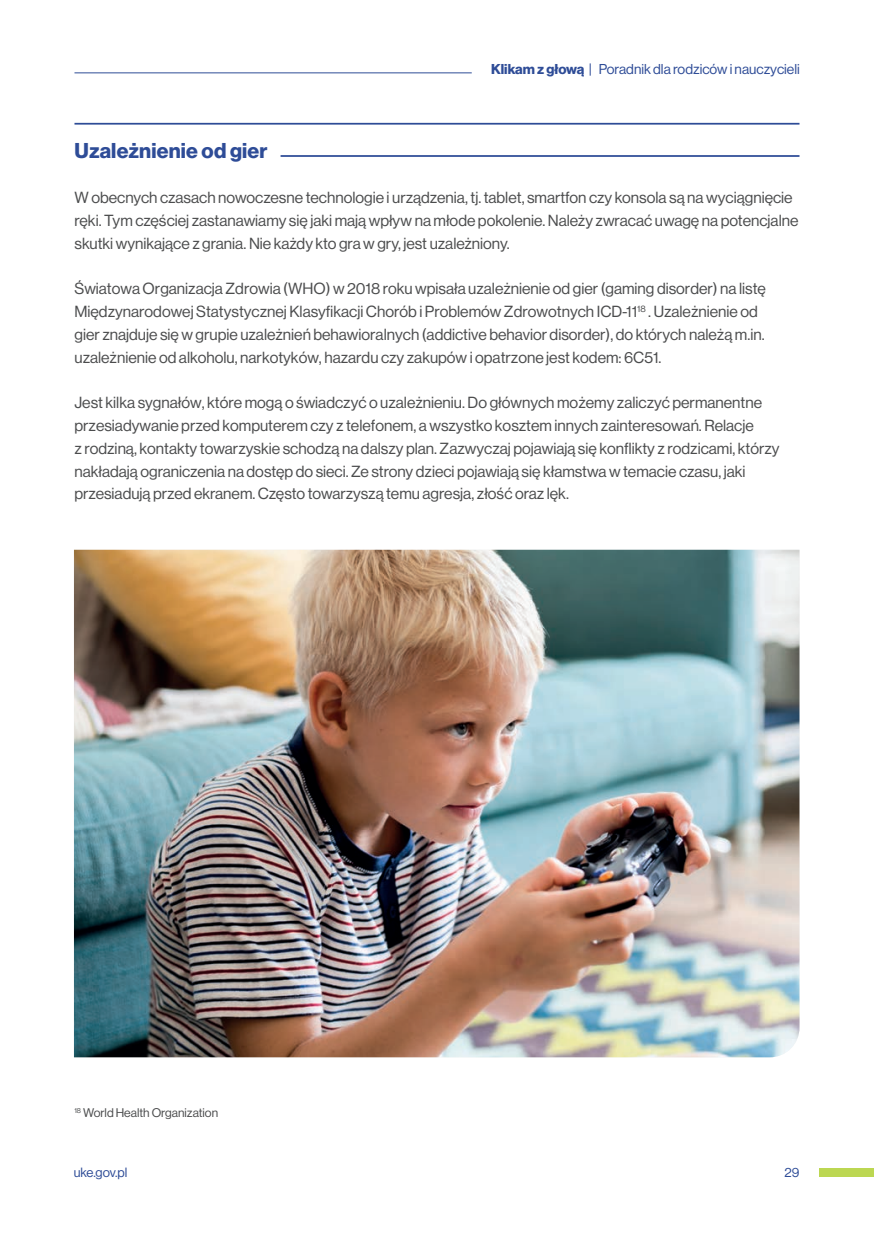
<style>
.page{position:relative;width:874px;height:1241px;background:#fff}
.page>*{position:absolute;margin:0;border:0;box-sizing:border-box;transform-origin:0 0}
.t1{font:21px "N Haas Grotesk DS Pro 75 Bd";letter-spacing:.01em;color:#2e4c97}
.t2{font:15.75px/22.8px "N Haas Grotesk DS Pro 55 Rg";color:#4b4c4d}
.t3{font:14px "N Haas Grotesk DS Pro 55 Rg";color:#2e4c97}
.t4{font:13.12px "N Haas Grotesk DS Pro 55 Rg";color:#2e4c97}
.t5{font:12.25px "N Haas Grotesk DS Pro 55 Rg";color:#4b4c4d}
.s1{font-family:"N Haas Grotesk DS Pro 75 Bd"}
</style>
<div class="page">
<div style="left:819px;top:1168px;width:54px;height:8px;background:#bcd752"></div>
<hr style="left:74px;top:72px;width:397px;height:1px;background:#2e4c97">
<hr style="left:280px;top:155px;width:519px;height:2px;background:#2e4c97">
<hr style="left:74px;top:123px;width:725px;height:2px;background:#2e4c97">
<svg style="left:74px;top:1057px;width:133px;height:1px"></svg>
<img style="left:74px;top:549px;width:725px;height:508px">
<p class="t3" style="left:491px;top:61px;width:310px"><span class="s1">Klikam z głową</span> | Poradnik dla rodziców i nauczycieli</p>
<p class="t1" style="left:74px;top:138px;width:194px">Uzależnienie od gier</p>
<p class="t2" style="left:74px;top:186px;width:725px">W obecnych czasach nowoczesne technologie i urządzenia, tj. tablet, smartfon czy konsola są na wyciągnięcie ręki. Tym częściej zastanawiamy się jaki mają wpływ na młode pokolenie. Należy zwracać uwagę na potencjalne skutki wynikające z grania. Nie każdy kto gra w gry, jest uzależniony.</p>
<p class="t2" style="left:74px;top:277px;width:692px">Światowa Organizacja Zdrowia (WHO) w 2018 roku wpisała uzależnienie od gier (gaming disorder) na listę Międzynarodowej Statystycznej Klasyfkacji Chorób i Problemów Zdrowotnych ICD-11<sup>18</sup> . Uzależnienie od gier znajduje się w grupie uzależnień behawioralnych (addictive behavior disorder), do których należą m.in. uzależnienie od alkoholu, narkotyków, hazardu czy zakupów i opatrzone jest kodem: 6C51.</p>
<p class="t2" style="left:74px;top:391px;width:706px">Jest kilka sygnałów, które mogą o świadczyć o uzależnieniu. Do głównych możemy zaliczyć permanentne przesiadywanie przed komputerem czy z telefonem, a wszystko kosztem innych zainteresowań. Relacje<br>z rodziną, kontakty towarzyskie schodzą na dalszy plan. Zazwyczaj pojawiają się konfikty z rodzicami, którzy nakładają ograniczenia na dostęp do sieci. Ze strony dzieci pojawiają się kłamstwa w temacie czasu, jaki przesiadują przed ekranem. Często towarzyszą temu agresja, złość oraz lęk.</p>
<p class="t5" style="left:74px;top:1105px;width:145px"><sup>18</sup> World Health Organization</p>
<p class="t4" style="left:74px;top:1165px;width:55px">uke.gov.pl</p>
<p class="t4" style="left:784px;top:1165px;width:16px">29</p>
</div>
